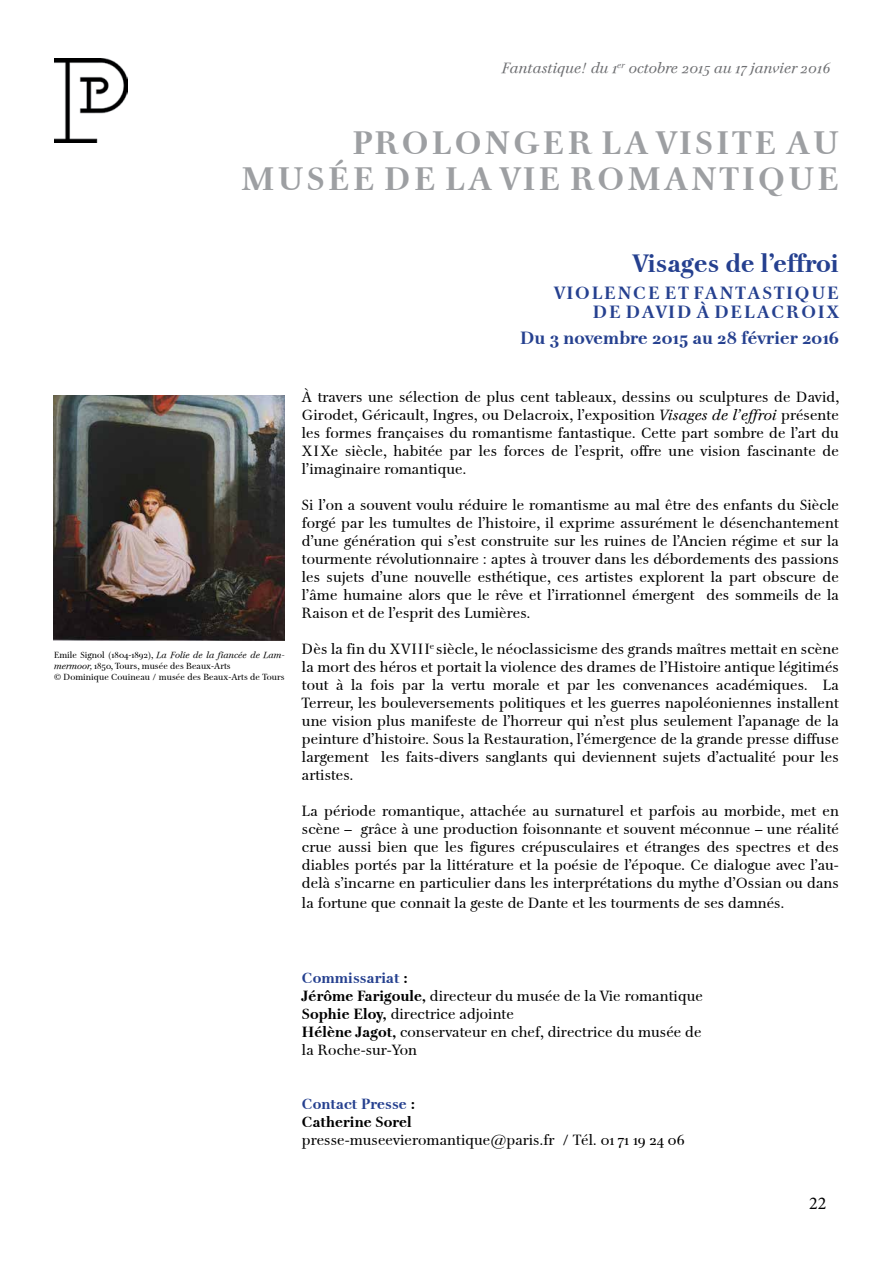
<style>
.page{position:relative;width:893px;height:1263px;background:#fff}
.page>*{position:absolute;margin:0;border:0;box-sizing:border-box;transform-origin:0 0}
.t1{font:700 33px/36px "Petit Palais";letter-spacing:.1em;color:#9d9fa2}
.t2{font:700 25.5px "Petit Palais";color:#25408f}
.t3{font:700 18px/25.5px "Petit Palais";color:#25408f;text-align:right}
.t4{font:700 18px/19.5px "Petit Palais";letter-spacing:.1em;color:#25408f}
.t5{font:18px "Minion Pro";color:#000}
.t6{font:15px/18px "Petit Palais Normal";color:#000;text-align:justify}
.t7{font:italic 15px "Petit Palais";color:#6d6e71}
.t8{font:700 15px/18px "Petit Palais";color:#000}
.t9{font:700 15px "Petit Palais";color:#25408f}
.t10{font:9px/10.8px "Petit Palais Normal";color:#000}
.t11{font:italic 9px "Petit Palais";color:#000}
.s1{font-family:"Petit Palais Normal";font-style:normal}
.s2{font-family:"Petit Palais";font-style:italic}
.s3{color:#000}
.s4{font-family:"Petit Palais";font-weight:700}
.s5{color:#25408f}
</style>
<div class="page">
<img style="left:54px;top:58px;width:74px;height:84px">
<img style="left:54px;top:395px;width:231px;height:245px">
<p class="t7" style="left:502px;top:60px;width:330px">Fantastique! du 1<sup>er</sup> octobre 2015 au 17 janvier 2016</p>
<h1 class="t1" style="left:241px;top:124px;width:599px;text-indent:111px">PROLONGER LA VISITE Au<br>MUSée de la vie romanti</h1>
<h1 class="t1" style="left:758px;top:160px;width:82px">que</h1>
<p class="t11" style="left:54px;top:650px;width:232px"><span class="s1">Emile Signol (1804-1892),</span> La Folie de la fiancée de Lam-</p>
<p class="t10" style="left:54px;top:661px;width:232px"><span class="s2">mermoor,</span> 1850, Tours, musée des Beaux-Arts<br>© Dominique Couineau / musée des Beaux-Arts de Tours</p>
<h2 class="t2" style="left:634px;top:248px;width:206px">Visages de l’effroi</h2>
<p class="t4" style="left:593px;top:283px;width:218px;text-indent:-38px">VIOLENCE ET FANTASTIQUE<br>DE DAVID À DELA</p>
<p class="t3" style="left:520px;top:299px;width:320px">CROIX<br>Du 3 novembre 2015 au 28 février 2016</p>
<p class="t6" style="left:302px;top:388px;width:539px">À travers une sélection de plus cent tableaux, dessins ou sculptures de David, Girodet, Géricault, Ingres, ou Delacroix, l’exposition <span class="s2">Visages de l’effroi</span> présente les formes françaises du romantisme fantastique. Cette part sombre de l’art du XIXe siècle, habitée par les forces de l’esprit, offre une vision fascinante de l’imaginaire romantique.</p>
<p class="t6" style="left:302px;top:496px;width:539px">Si l’on a souvent voulu réduire le romantisme au mal être des enfants du Siècle forgé par les tumultes de l’histoire, il exprime assurément le désenchantement d’une génération qui s’est construite sur les ruines de l’Ancien régime et sur la tourmente révolutionnaire : aptes à trouver dans les débordements des passions les sujets d’une nouvelle esthétique, ces artistes explorent la part obscure de l’âme humaine alors que le rêve et l’irrationnel émergent des sommeils de la Raison et de l’esprit des Lumières.</p>
<p class="t6" style="left:302px;top:640px;width:539px">Dès la fin du XVIII<sup>e</sup> siècle, le néoclassicisme des grands maîtres mettait en scène la mort des héros et portait la violence des drames de l’Histoire antique légitimés tout à la fois par la vertu morale et par les convenances académiques. La Terreur, les bouleversements politiques et les guerres napoléoniennes installent une vision plus manifeste de l’horreur qui n’est plus seulement l’apanage de la peinture d’histoire. Sous la Restauration, l’émergence de la grande presse diffuse largement les faits-divers sanglants qui deviennent sujets d’actualité pour les artistes.</p>
<p class="t6" style="left:302px;top:802px;width:539px">La période romantique, attachée au surnaturel et parfois au morbide, met en scène – grâce à une production foisonnante et souvent méconnue – une réalité crue aussi bien que les figures crépusculaires et étranges des spectres et des diables portés par la littérature et la poésie de l’époque. Ce dialogue avec l’au&shy;delà s’incarne en particulier dans les interprétations du mythe d’Ossian ou dans</p>
<p class="t6" style="left:302px;top:894px;width:484px">la fortune que connait la geste de Dante et les tourments de ses damnés.</p>
<p class="t9" style="left:302px;top:969px;width:107px">Commissariat <span class="s3">:</span></p>
<p class="t6" style="left:302px;top:987px;width:403px;text-align:left"><span class="s4">Jérôme Farigoule,</span> directeur du musée de la Vie romantique <span class="s4">Sophie Eloy,</span> directrice adjointe<br><span class="s4">Hélène Jagot,</span> conservateur en chef, directrice du musée de la Roche-sur-Yon</p>
<p class="t8" style="left:302px;top:1095px;width:114px"><span class="s5">Contact Presse</span> :<br>Catherine Sorel</p>
<p class="t6" style="left:302px;top:1131px;width:384px">presse-museevieromantique@paris.fr / Tél. 01 71 19 24 06</p>
<p class="t5" style="left:809px;top:1191px;width:19px">22</p>
</div>
